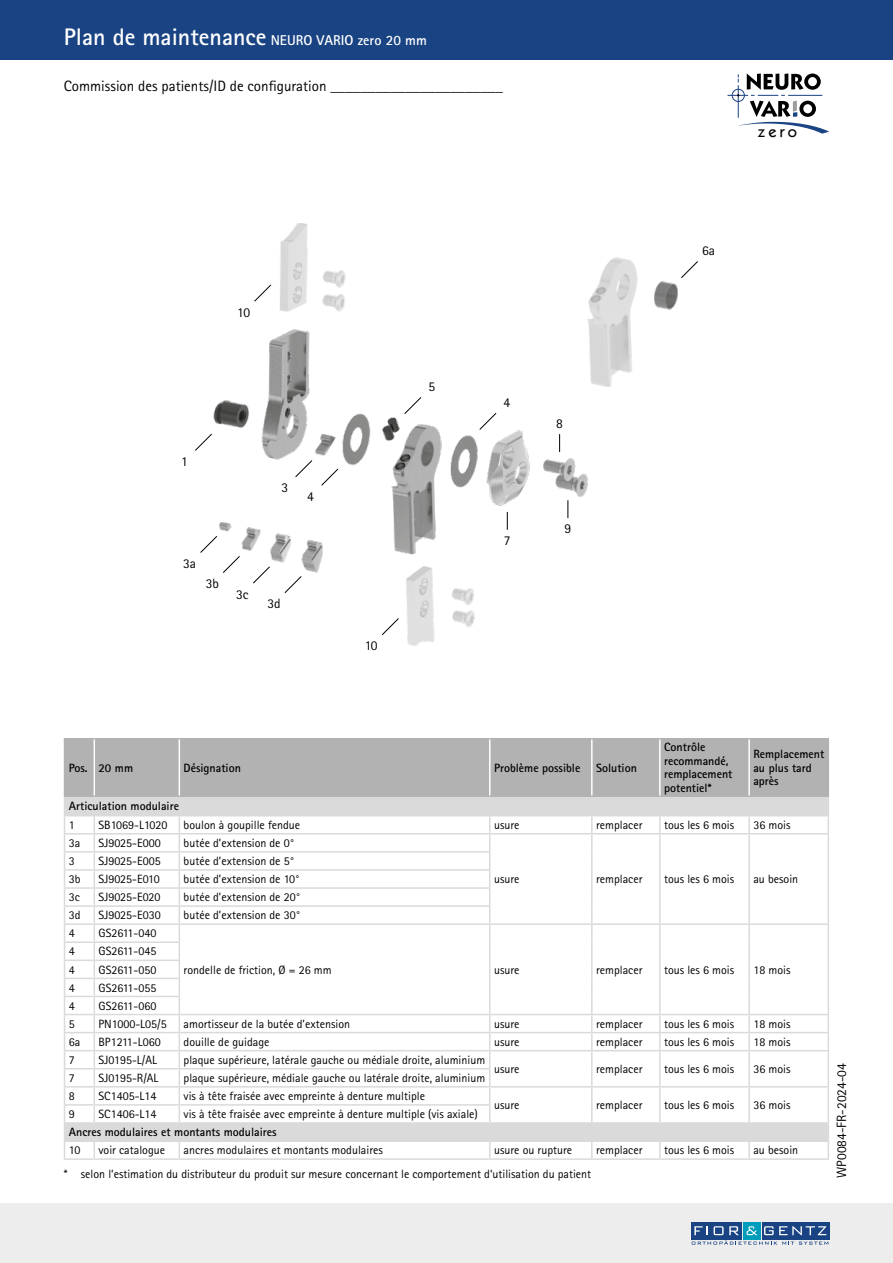
<style>
.page{position:relative;width:893px;height:1263px;background:#fff}
.page>*{position:absolute;margin:0;border:0;box-sizing:border-box;transform-origin:0 0}
.t1{font:15px "Rotis Sans Serif Pro";color:#000}
.t2{font:500 15px "ITC Kabel Std";color:#000}
.t3{font:700 14.25px "Rotis Sans Serif Pro";color:#fff}
.t4{font:13.5px "Rotis Sans Serif Pro";color:#000}
.t5{font:12px "Rotis Sans Serif Pro";color:#000}
.t6{font:700 12px/13.5px "Rotis Sans Serif Pro";color:#000}
.s1{font-size:24px}
</style>
<div class="page">
<div style="left:0;top:1203px;width:893px;height:60px;background:#ededed"></div>
<div style="left:743px;top:1222px;width:17px;height:17px;background:#009cbc"></div>
<div style="left:762px;top:1222px;width:67px;height:17px;background:#194383"></div>
<div style="left:691px;top:1222px;width:51px;height:17px;background:#194383"></div>
<svg style="left:692px;top:1226px;width:136px;height:18px"></svg>
<div style="left:0;top:0;width:893px;height:60px;background:#194383"></div>
<svg style="left:727px;top:74px;width:102px;height:60px"></svg>
<hr style="left:64px;top:1158px;width:30px;height:2px;background:#dadada">
<hr style="left:94px;top:1158px;width:85px;height:2px;background:#dadada">
<hr style="left:179px;top:1158px;width:311px;height:2px;background:#dadada">
<hr style="left:490px;top:1158px;width:102px;height:2px;background:#dadada">
<hr style="left:592px;top:1158px;width:68px;height:2px;background:#dadada">
<hr style="left:660px;top:1158px;width:89px;height:2px;background:#dadada">
<hr style="left:749px;top:1158px;width:80px;height:2px;background:#dadada">
<hr style="left:64px;top:738px;width:30px;height:1px;background:#b3b2b2">
<hr style="left:94px;top:738px;width:85px;height:1px;background:#b3b2b2">
<hr style="left:179px;top:738px;width:311px;height:1px;background:#b3b2b2">
<hr style="left:490px;top:738px;width:102px;height:1px;background:#b3b2b2">
<hr style="left:592px;top:738px;width:68px;height:1px;background:#b3b2b2">
<hr style="left:660px;top:738px;width:89px;height:1px;background:#b3b2b2">
<hr style="left:749px;top:738px;width:80px;height:1px;background:#b3b2b2">
<svg style="left:64px;top:739px;width:765px;height:419px"></svg>
<hr style="left:749px;top:1122px;width:80px;height:2px;background:#dadada">
<hr style="left:94px;top:739px;width:1px;height:56px;background:#fff">
<hr style="left:179px;top:739px;width:1px;height:56px;background:#fff">
<hr style="left:489px;top:739px;width:1px;height:56px;background:#fff">
<hr style="left:591px;top:739px;width:2px;height:56px;background:#fff">
<hr style="left:659px;top:739px;width:2px;height:56px;background:#fff">
<hr style="left:748px;top:739px;width:2px;height:56px;background:#fff">
<img style="left:654px;top:281px;width:24px;height:29px">
<img style="left:213px;top:329px;width:375px;height:291px">
<img style="left:213px;top:523px;width:110px;height:58px">
<svg style="left:280px;top:223px;width:66px;height:89px"></svg>
<svg style="left:404px;top:555px;width:70px;height:91px"></svg>
<svg style="left:581px;top:257px;width:57px;height:130px"></svg>
<svg style="left:254px;top:284px;width:18px;height:18px"></svg>
<svg style="left:195px;top:433px;width:17px;height:18px"></svg>
<svg style="left:295px;top:459px;width:18px;height:19px"></svg>
<svg style="left:321px;top:468px;width:18px;height:18px"></svg>
<svg style="left:404px;top:396px;width:18px;height:19px"></svg>
<svg style="left:479px;top:412px;width:18px;height:19px"></svg>
<svg style="left:681px;top:261px;width:17px;height:17px"></svg>
<svg style="left:200px;top:535px;width:41px;height:39px"></svg>
<svg style="left:252px;top:566px;width:19px;height:18px"></svg>
<svg style="left:284px;top:575px;width:18px;height:19px"></svg>
<svg style="left:381px;top:617px;width:18px;height:18px"></svg>
<svg style="left:507px;top:512px;width:1px;height:18px"></svg>
<svg style="left:559px;top:434px;width:1px;height:18px"></svg>
<svg style="left:567px;top:500px;width:1px;height:18px"></svg>
<p class="t3" style="left:64px;top:32px;width:365px"><span class="s1">Plan de maintenance</span> NEURO VARIO zero 20 mm</p>
<p class="t1" style="left:64px;top:77px;width:441px">Commission des patients/ID de configuration _______________________</p>
<p class="t2" style="left:758px;top:123px;width:41px">zero</p>
<p class="t4" style="left:237px;top:304px;width:15px">10</p>
<p class="t4" style="left:181px;top:453px;width:8px">1</p>
<p class="t4" style="left:281px;top:480px;width:8px">3</p>
<p class="t4" style="left:307px;top:489px;width:8px">4</p>
<p class="t4" style="left:183px;top:556px;width:15px">3a</p>
<p class="t4" style="left:206px;top:576px;width:15px">3b</p>
<p class="t4" style="left:236px;top:586px;width:14px">3c</p>
<p class="t4" style="left:267px;top:596px;width:15px">3d</p>
<p class="t4" style="left:428px;top:379px;width:8px">5</p>
<p class="t4" style="left:365px;top:638px;width:15px">10</p>
<p class="t4" style="left:504px;top:394px;width:8px">4</p>
<p class="t4" style="left:504px;top:533px;width:8px">7</p>
<p class="t4" style="left:556px;top:416px;width:8px">8</p>
<p class="t4" style="left:564px;top:521px;width:8px">9</p>
<p class="t4" style="left:702px;top:243px;width:15px">6a</p>
<p class="t6" style="left:69px;top:761px;width:66px">Pos. 20 mm</p>
<p class="t6" style="left:184px;top:761px;width:59px">Désignation</p>
<p class="t6" style="left:494px;top:761px;width:88px">Problème possible</p>
<p class="t6" style="left:596px;top:761px;width:42px">Solution</p>
<p class="t6" style="left:664px;top:740px;width:70px">Contrôle recommandé, remplacement potentiel*</p>
<p class="t6" style="left:753px;top:747px;width:72px">Remplacement au plus tard après</p>
<p class="t6" style="left:69px;top:799px;width:112px">Articulation modulaire</p>
<p class="t5" style="left:69px;top:818px;width:7px">1</p>
<p class="t5" style="left:99px;top:818px;width:70px">SB1069-L1020</p>
<p class="t5" style="left:184px;top:818px;width:118px">boulon à goupille fendue</p>
<p class="t5" style="left:494px;top:818px;width:27px">usure</p>
<p class="t5" style="left:596px;top:818px;width:48px">remplacer</p>
<p class="t5" style="left:664px;top:818px;width:72px">tous les 6 mois</p>
<p class="t5" style="left:753px;top:818px;width:39px">36 mois</p>
<p class="t5" style="left:69px;top:836px;width:13px">3a</p>
<p class="t5" style="left:99px;top:836px;width:64px">SJ9025-E000</p>
<p class="t5" style="left:184px;top:836px;width:112px">butée d’extension de 0°</p>
<p class="t5" style="left:494px;top:872px;width:27px">usure</p>
<p class="t5" style="left:596px;top:872px;width:48px">remplacer</p>
<p class="t5" style="left:664px;top:872px;width:72px">tous les 6 mois</p>
<p class="t5" style="left:753px;top:872px;width:46px">au besoin</p>
<p class="t5" style="left:69px;top:854px;width:7px">3</p>
<p class="t5" style="left:99px;top:854px;width:64px">SJ9025-E005</p>
<p class="t5" style="left:184px;top:854px;width:112px">butée d’extension de 5°</p>
<p class="t5" style="left:69px;top:872px;width:13px">3b</p>
<p class="t5" style="left:99px;top:872px;width:63px">SJ9025-E010</p>
<p class="t5" style="left:184px;top:872px;width:118px">butée d’extension de 10°</p>
<p class="t5" style="left:69px;top:890px;width:13px">3c</p>
<p class="t5" style="left:99px;top:890px;width:63px">SJ9025-E020</p>
<p class="t5" style="left:184px;top:890px;width:118px">butée d’extension de 20°</p>
<p class="t5" style="left:69px;top:908px;width:13px">3d</p>
<p class="t5" style="left:99px;top:908px;width:64px">SJ9025-E030</p>
<p class="t5" style="left:184px;top:908px;width:118px">butée d’extension de 30°</p>
<p class="t5" style="left:69px;top:926px;width:7px">4</p>
<p class="t5" style="left:99px;top:926px;width:59px">GS2611-040</p>
<p class="t5" style="left:184px;top:962px;width:149px">rondelle de friction, Ø = 26 mm</p>
<p class="t5" style="left:494px;top:962px;width:27px">usure</p>
<p class="t5" style="left:596px;top:962px;width:48px">remplacer</p>
<p class="t5" style="left:664px;top:962px;width:72px">tous les 6 mois</p>
<p class="t5" style="left:753px;top:962px;width:39px">18 mois</p>
<p class="t5" style="left:69px;top:944px;width:7px">4</p>
<p class="t5" style="left:99px;top:944px;width:59px">GS2611-045</p>
<p class="t5" style="left:69px;top:962px;width:7px">4</p>
<p class="t5" style="left:99px;top:962px;width:59px">GS2611-050</p>
<p class="t5" style="left:69px;top:980px;width:7px">4</p>
<p class="t5" style="left:99px;top:980px;width:59px">GS2611-055</p>
<p class="t5" style="left:69px;top:998px;width:7px">4</p>
<p class="t5" style="left:99px;top:998px;width:59px">GS2611-060</p>
<p class="t5" style="left:69px;top:1016px;width:7px">5</p>
<p class="t5" style="left:99px;top:1016px;width:70px">PN1000-L05/5</p>
<p class="t5" style="left:184px;top:1016px;width:168px">amortisseur de la butée d’extension</p>
<p class="t5" style="left:494px;top:1016px;width:27px">usure</p>
<p class="t5" style="left:596px;top:1016px;width:48px">remplacer</p>
<p class="t5" style="left:664px;top:1016px;width:72px">tous les 6 mois</p>
<p class="t5" style="left:753px;top:1016px;width:39px">18 mois</p>
<p class="t5" style="left:69px;top:1035px;width:13px">6a</p>
<p class="t5" style="left:99px;top:1035px;width:64px">BP1211-L060</p>
<p class="t5" style="left:184px;top:1035px;width:87px">douille de guidage</p>
<p class="t5" style="left:494px;top:1035px;width:27px">usure</p>
<p class="t5" style="left:596px;top:1035px;width:48px">remplacer</p>
<p class="t5" style="left:664px;top:1035px;width:72px">tous les 6 mois</p>
<p class="t5" style="left:753px;top:1035px;width:39px">18 mois</p>
<p class="t5" style="left:69px;top:1053px;width:7px">7</p>
<p class="t5" style="left:99px;top:1053px;width:60px">SJ0195-L/AL</p>
<p class="t5" style="left:184px;top:1053px;width:303px">plaque supérieure, latérale gauche ou médiale droite, aluminium</p>
<p class="t5" style="left:494px;top:1062px;width:27px">usure</p>
<p class="t5" style="left:596px;top:1062px;width:48px">remplacer</p>
<p class="t5" style="left:664px;top:1062px;width:72px">tous les 6 mois</p>
<p class="t5" style="left:753px;top:1062px;width:39px">36 mois</p>
<p class="t5" style="left:69px;top:1071px;width:7px">7</p>
<p class="t5" style="left:99px;top:1071px;width:61px">SJ0195-R/AL</p>
<p class="t5" style="left:184px;top:1071px;width:303px">plaque supérieure, médiale gauche ou latérale droite, aluminium</p>
<p class="t5" style="left:69px;top:1089px;width:7px">8</p>
<p class="t5" style="left:99px;top:1089px;width:59px">SC1405-L14</p>
<p class="t5" style="left:184px;top:1089px;width:243px">vis à tête fraisée avec empreinte à denture multiple</p>
<p class="t5" style="left:494px;top:1098px;width:27px">usure</p>
<p class="t5" style="left:596px;top:1098px;width:48px">remplacer</p>
<p class="t5" style="left:664px;top:1098px;width:72px">tous les 6 mois</p>
<p class="t5" style="left:753px;top:1098px;width:39px">36 mois</p>
<p class="t5" style="left:69px;top:1107px;width:7px">9</p>
<p class="t5" style="left:99px;top:1107px;width:59px">SC1406-L14</p>
<p class="t5" style="left:184px;top:1107px;width:296px">vis à tête fraisée avec empreinte à denture multiple (vis axiale)</p>
<p class="t6" style="left:69px;top:1125px;width:209px">Ancres modulaires et montants modulaires</p>
<p class="t5" style="left:69px;top:1143px;width:13px">10</p>
<p class="t5" style="left:99px;top:1143px;width:68px">voir catalogue</p>
<p class="t5" style="left:184px;top:1143px;width:201px">ancres modulaires et montants modulaires</p>
<p class="t5" style="left:494px;top:1143px;width:80px">usure ou rupture</p>
<p class="t5" style="left:596px;top:1143px;width:48px">remplacer</p>
<p class="t5" style="left:664px;top:1143px;width:72px">tous les 6 mois</p>
<p class="t5" style="left:753px;top:1143px;width:46px">au besoin</p>
<p class="t5" style="left:64px;top:1167px;width:529px">* selon l‘estimation du distributeur du produit sur mesure concernant le comportement d‘utilisation du patient</p>
<p class="t4" style="left:834px;top:1178px;width:116px;rotate:-90deg">WP0084-FR-2024-04</p>
</div>
